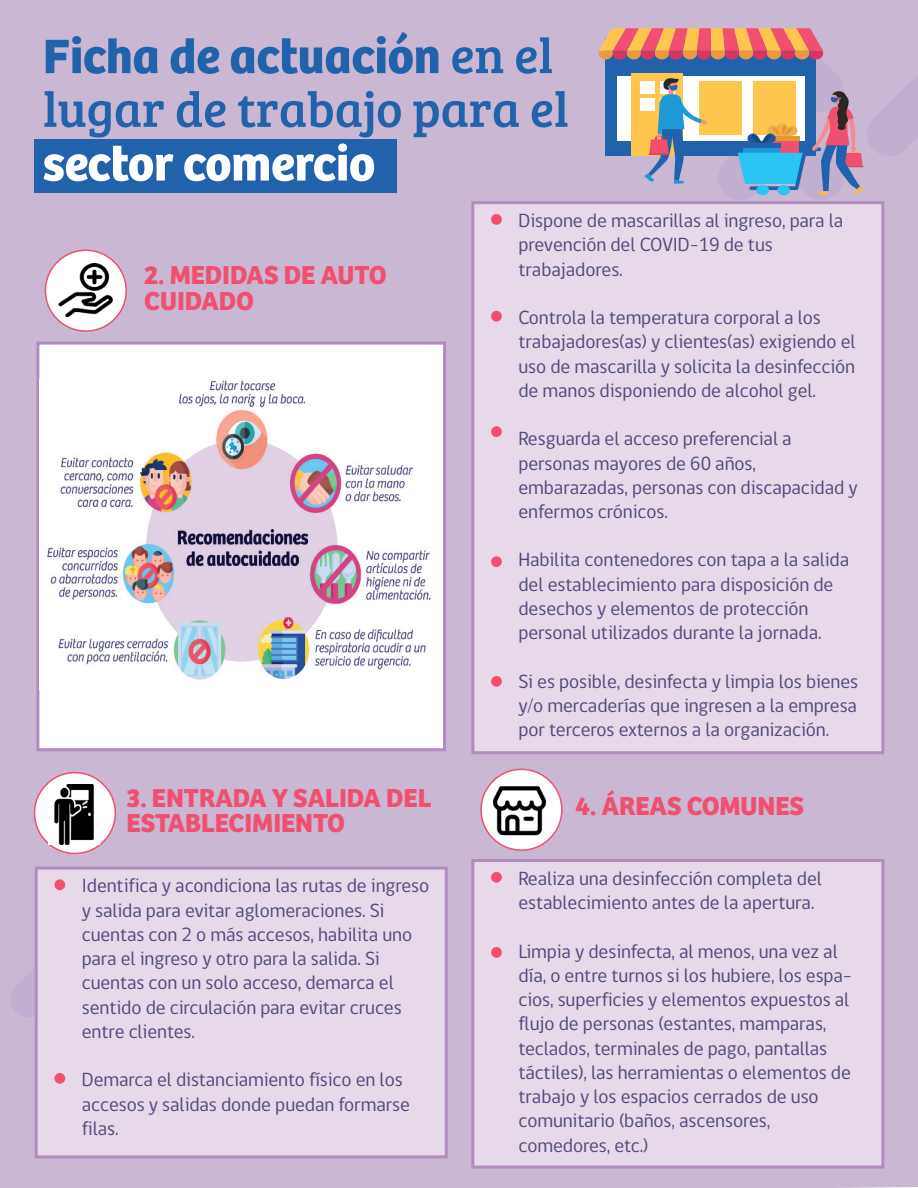
<style>
.page{position:relative;width:918px;height:1188px;background:#c9b7d4}
.page>*{position:absolute;margin:0;border:0;box-sizing:border-box;transform-origin:0 0}
.t1{font:700 50.1px "Bree";letter-spacing:-.005em;color:#2162aa}
.t2{font:50.1px "Bree Serif";letter-spacing:-.005em;color:#2162aa}
.t3{font:700 50.1px "Bree";letter-spacing:-.005em;color:#fff}
.t4{font:700 27px/25.5px "Bree";letter-spacing:-.005em;color:#f04f6f}
.t5{font:19.5px/24.3px "gob CL";letter-spacing:-.005em;color:#4c497b}
.s1{font-family:"Bree Serif";font-weight:400}
</style>
<div class="page">
<svg style="left:599px;top:28px;width:319px;height:174px;background:#b2a5ae"></svg>
<div style="left:10px;top:946px;width:25px;height:74px;background:#c8b6d3"></div>
<div style="left:36px;top:342px;width:410px;height:409px;background:#fff;border:3px solid #b28cc0"></div>
<div style="left:471px;top:201px;width:413px;height:553px;background:#e7d9e9;border:3px solid #b28cc0"></div>
<div style="left:491px;top:311px;width:11px;height:11px;background:#f04f6f;border-radius:50%"></div>
<div style="left:491px;top:426px;width:11px;height:11px;background:#f04f6f;border-radius:50%"></div>
<div style="left:491px;top:556px;width:11px;height:11px;background:#f04f6f;border-radius:50%"></div>
<div style="left:491px;top:676px;width:11px;height:11px;background:#f04f6f;border-radius:50%"></div>
<div style="left:491px;top:214px;width:11px;height:11px;background:#f04f6f;border-radius:50%"></div>
<div style="left:45px;top:250px;width:81px;height:81px;background:#fff;border-radius:50%"></div>
<div style="left:45px;top:250px;width:82px;height:82px;border:2px solid #f04f6f;border-radius:50%"></div>
<img style="left:57px;top:264px;width:56px;height:52px">
<div style="left:35px;top:773px;width:80px;height:80px;background:#fff;border-radius:50%"></div>
<div style="left:34px;top:772px;width:82px;height:82px;border:2px solid #f04f6f;border-radius:50%"></div>
<img style="left:48px;top:785px;width:52px;height:59px">
<div style="left:471px;top:859px;width:413px;height:310px;background:#e7d9e9;border:3px solid #b28cc0"></div>
<div style="left:491px;top:947px;width:11px;height:11px;background:#f04f6f;border-radius:50%"></div>
<div style="left:491px;top:872px;width:11px;height:11px;background:#f04f6f;border-radius:50%"></div>
<div style="left:35px;top:867px;width:413px;height:291px;background:#e7d9e9;border:3px solid #b28cc0"></div>
<div style="left:54px;top:1073px;width:11px;height:11px;background:#f04f6f;border-radius:50%"></div>
<div style="left:54px;top:879px;width:11px;height:11px;background:#f04f6f;border-radius:50%"></div>
<img style="left:47px;top:380px;width:384px;height:300px">
<div style="left:481px;top:769px;width:81px;height:81px;background:#fff;border-radius:50%"></div>
<div style="left:480px;top:769px;width:83px;height:82px;border:2px solid #f04f6f;border-radius:50%"></div>
<img style="left:488px;top:776px;width:64px;height:64px">
<div style="left:35px;top:140px;width:362px;height:53px;background:#2162aa"></div>
<h1 class="t1" style="left:43px;top:26px;width:512px">Ficha de actuación <span class="s1">en el</span></h1>
<h1 class="t2" style="left:43px;top:73px;width:527px">lugar de trabajo para el</h1>
<h1 class="t3" style="left:43px;top:134px;width:334px">sector comercio</h1>
<h2 class="t4" style="left:144px;top:263px;width:244px">2. MEDIDAS DE AUTO<br>CUIDADO</h2>
<h2 class="t4" style="left:127px;top:785px;width:307px">3. ENTRADA Y SALIDA DEL<br>ESTABLECIMIENTO</h2>
<p class="t5" style="left:82px;top:874px;width:349px">Identifica y acondiciona las rutas de ingreso y salida para evitar aglomeraciones. Si cuentas con 2 o más accesos, habilita uno para el ingreso y otro para la salida. Si cuentas con un solo acceso, demarca el sentido de circulación para evitar cruces entre clientes.</p>
<p class="t5" style="left:82px;top:1068px;width:330px">Demarca el distanciamiento físico en los accesos y salidas donde puedan formarse filas.</p>
<p class="t5" style="left:518px;top:209px;width:326px">Dispone de mascarillas al ingreso, para la prevención del COVID-19 de tus trabajadores.</p>
<p class="t5" style="left:518px;top:306px;width:339px">Controla la temperatura corporal a los trabajadores(as) y clientes(as) exigiendo el uso de mascarilla y solicita la desinfección de manos disponiendo de alcohol gel.</p>
<p class="t5" style="left:518px;top:427px;width:341px">Resguarda el acceso preferencial a personas mayores de 60 años, embarazadas, personas con discapacidad y enfermos crónicos.</p>
<p class="t5" style="left:518px;top:548px;width:332px">Habilita contenedores con tapa a la salida del establecimiento para disposición de desechos y elementos de protección personal utilizados durante la jornada.</p>
<p class="t5" style="left:518px;top:670px;width:341px;text-align:justify">Si es posible, desinfecta y limpia los bienes y/o mercaderías que ingresen a la empresa por terceros externos a la organización.</p>
<h2 class="t4" style="left:575px;top:794px;width:230px">4. ÁREAS COMUNES</h2>
<p class="t5" style="left:518px;top:867px;width:305px">Realiza una desinfección completa del establecimiento antes de la apertura.</p>
<p class="t5" style="left:518px;top:939px;width:335px">Limpia y desinfecta, al menos, una vez al día, o entre turnos si los hubiere, los espa&shy;cios, superficies y elementos expuestos al flujo de personas (estantes, mamparas, teclados, terminales de pago, pantallas táctiles), las herramientas o elementos de trabajo y los espacios cerrados de uso comunitario (baños, ascensores, comedores, etc.)</p>
</div>
